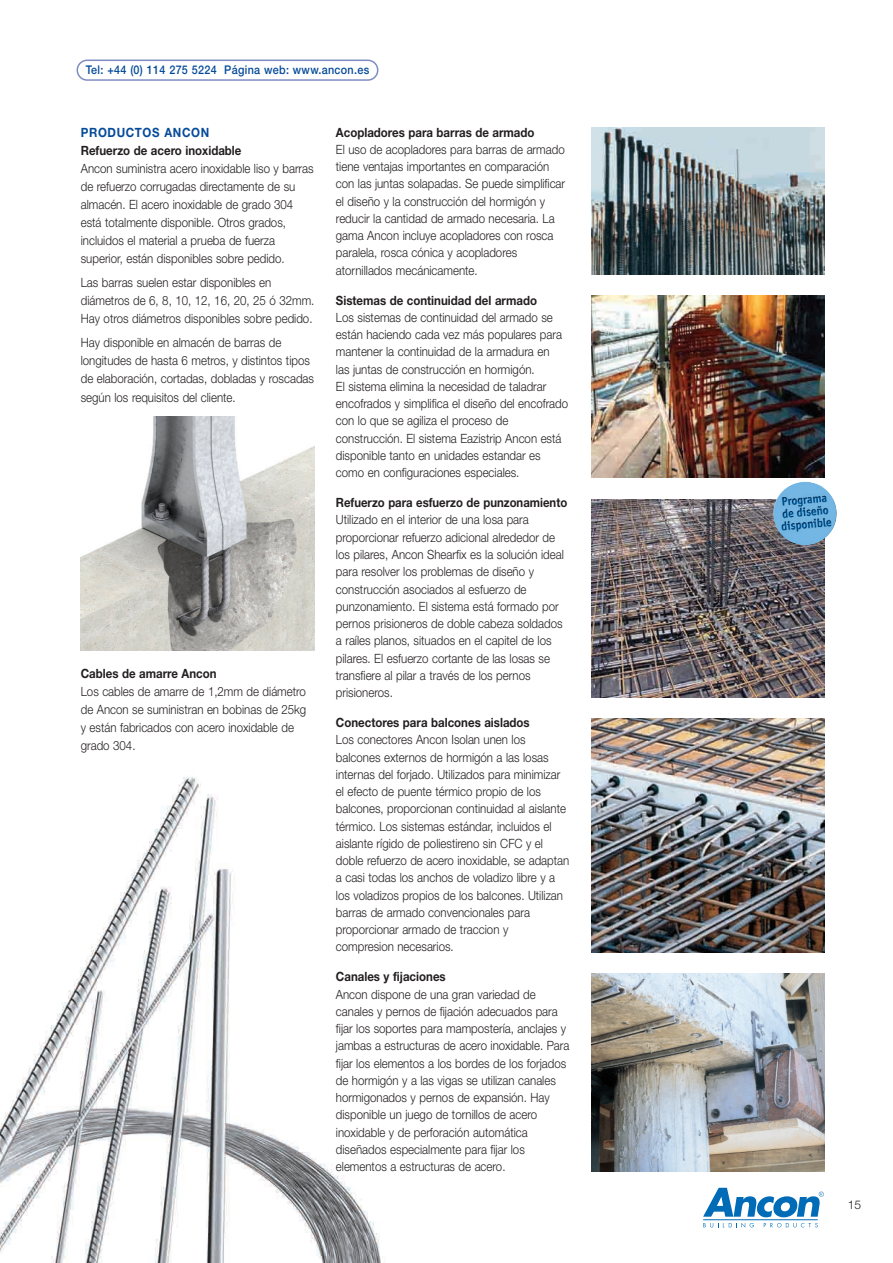
<style>
.page{position:relative;width:893px;height:1263px;background:#fff}
.page>*{position:absolute;margin:0;border:0;box-sizing:border-box;transform-origin:0 0}
.t1{font:300 12.75px/17.2px "Helvetica Neue";color:#231f20;scale:.9 1}
.t2{font:700 12.75px "Helvetica Neue";color:#231f20;scale:.9 1}
.t3{font:700 12.75px "Helvetica Neue";color:#231f20;scale:.89 1}
.t4{font:700 12.75px "Helvetica Neue";letter-spacing:.055em;color:#054a99;scale:.9 1}
.t5{font:500 12px "Helvetica Neue";letter-spacing:.03em;color:#054a99;scale:.9 1}
.t6{font:300 12px "Helvetica Neue";color:#231f20}
</style>
<div class="page">
<img style="left:0;top:777px;width:383px;height:486px">
<img style="left:591px;top:719px;width:234px;height:233px">
<img style="left:591px;top:128px;width:234px;height:147px">
<img style="left:591px;top:296px;width:234px;height:181px">
<img style="left:591px;top:974px;width:234px;height:197px">
<img style="left:591px;top:499px;width:234px;height:199px">
<img style="left:81px;top:417px;width:234px;height:234px">
<svg style="left:703px;top:1223px;width:51px;height:4px"></svg>
<svg style="left:764px;top:1223px;width:54px;height:4px"></svg>
<hr style="left:703px;top:1219px;width:115px;height:1px;background:#006bb6">
<svg style="left:703px;top:1188px;width:121px;height:29px"></svg>
<svg style="left:77px;top:60px;width:301px;height:21px"></svg>
<img style="left:773px;top:481px;width:64px;height:65px">
<p class="t5" style="left:86px;top:65px;width:317px">Tel: +44 (0) 114 275 5224 Página web: www.ancon.es</p>
<p class="t4" style="left:81px;top:128px;width:144px">PRODUCTOS ANCON</p>
<p class="t2" style="left:81px;top:146px;width:180px">Refuerzo de acero inoxidable</p>
<p class="t1" style="left:81px;top:160px;width:260px;line-height:18px">Ancon suministra acero inoxidable liso y barras de refuerzo corrugadas directamente de su almacén. El acero inoxidable de grado 304 está totalmente disponible. Otros grados, incluidos el material a prueba de fuerza superior, están disponibles sobre pedido.</p>
<p class="t1" style="left:81px;top:275px;width:261px;line-height:18px">Las barras suelen estar disponibles en diámetros de 6, 8, 10, 12, 16, 20, 25 ó 32mm.<br>Hay otros diámetros disponibles sobre pedido.</p>
<p class="t1" style="left:81px;top:335px;width:261px;line-height:18px">Hay disponible en almacén de barras de longitudes de hasta 6 metros, y distintos tipos de elaboración, cortadas, dobladas y roscadas según los requisitos del cliente.</p>
<p class="t2" style="left:81px;top:669px;width:152px">Cables de amarre Ancon</p>
<p class="t1" style="left:81px;top:684px;width:252px;line-height:18px">Los cables de amarre de 1,2mm de diámetro de Ancon se suministran en bobinas de 25kg y están fabricados con acero inoxidable de grado 304.</p>
<p class="t2" style="left:336px;top:128px;width:222px">Acopladores para barras de armado</p>
<p class="t1" style="left:336px;top:142px;width:256px">El uso de acopladores para barras de armado tiene ventajas importantes en comparación con las juntas solapadas. Se puede simplificar el diseño y la construcción del hormigón y reducir la cantidad de armado necesaria. La gama Ancon incluye acopladores con rosca paralela, rosca cónica y acopladores atornillados mecánicamente.</p>
<p class="t2" style="left:336px;top:296px;width:225px">Sistemas de continuidad del armado</p>
<p class="t1" style="left:336px;top:310px;width:260px">Los sistemas de continuidad del armado se están haciendo cada vez más populares para mantener la continuidad de la armadura en<br>las juntas de construcción en hormigón.<br>El sistema elimina la necesidad de taladrar encofrados y simplifica el diseño del encofrado con lo que se agiliza el proceso de construcción. El sistema Eazistrip Ancon está disponible tanto en unidades estandar es como en configuraciones especiales.</p>
<p class="t3" style="left:336px;top:498px;width:261px">Refuerzo para esfuerzo de punzonamiento</p>
<p class="t1" style="left:336px;top:512px;width:255px">Utilizado en el interior de una losa para proporcionar refuerzo adicional alrededor de los pilares, Ancon Shearfix es la solución ideal para resolver los problemas de diseño y construcción asociados al esfuerzo de punzonamiento. El sistema está formado por pernos prisioneros de doble cabeza soldados a raíles planos, situados en el capitel de los pilares. El esfuerzo cortante de las losas se transfiere al pilar a través de los pernos prisioneros.</p>
<p class="t2" style="left:336px;top:718px;width:217px">Conectores para balcones aislados</p>
<p class="t1" style="left:336px;top:732px;width:261px">Los conectores Ancon Isolan unen los balcones externos de hormigón a las losas internas del forjado. Utilizados para minimizar el efecto de puente térmico propio de los balcones, proporcionan continuidad al aislante térmico. Los sistemas estándar, incluidos el aislante rígido de poliestireno sin CFC y el doble refuerzo de acero inoxidable, se adaptan a casi todas los anchos de voladizo libre y a los voladizos propios de los balcones. Utilizan barras de armado convencionales para proporcionar armado de traccion y compresion necesarios.</p>
<p class="t2" style="left:336px;top:972px;width:124px">Canales y fijaciones</p>
<p class="t1" style="left:336px;top:986px;width:261px">Ancon dispone de una gran variedad de canales y pernos de fijación adecuados para fijar los soportes para mampostería, anclajes y jambas a estructuras de acero inoxidable. Para fijar los elementos a los bordes de los forjados de hormigón y a las vigas se utilizan canales hormigonados y pernos de expansión. Hay disponible un juego de tornillos de acero inoxidable y de perforación automática diseñados especialmente para fijar los elementos a estructuras de acero.</p>
<p class="t6" style="left:848px;top:1201px;width:15px">15</p>
</div>
